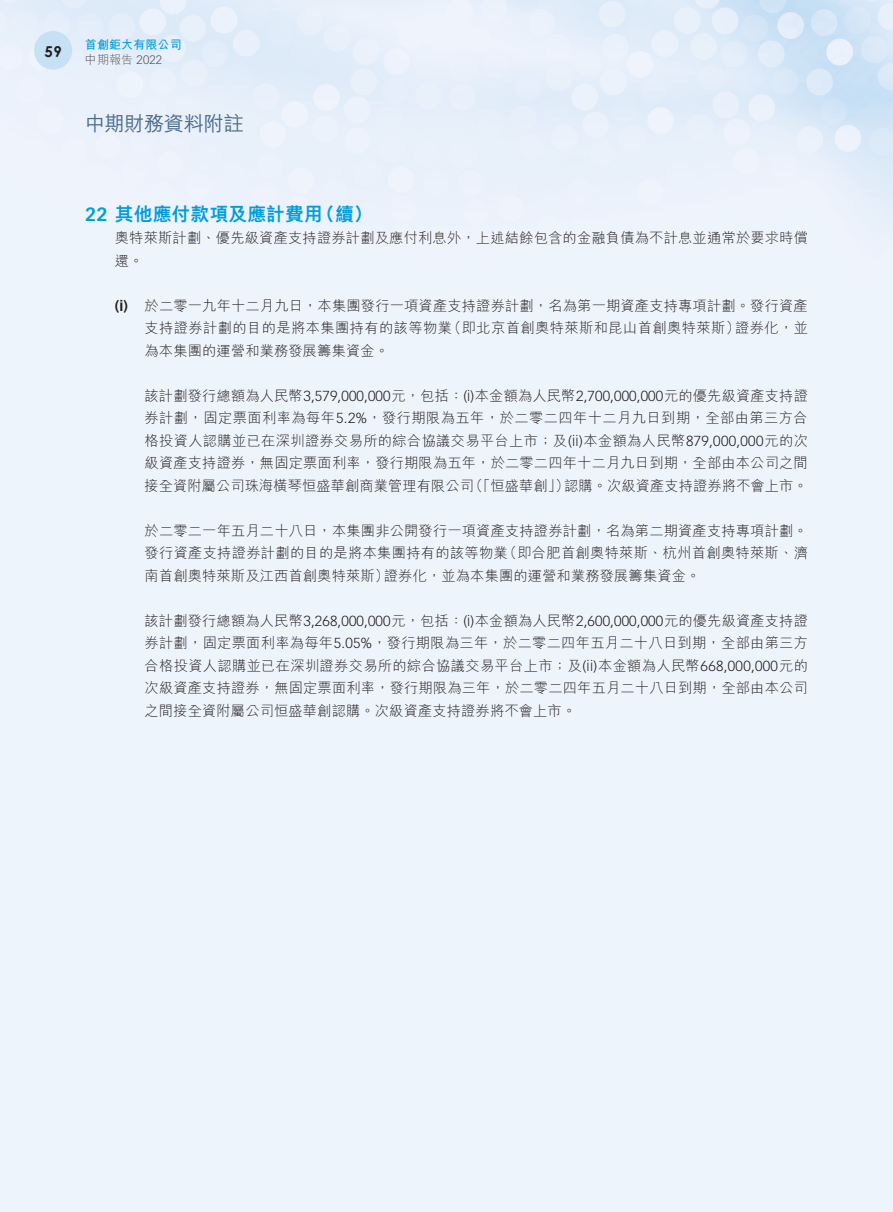
<style>
.page{position:relative;width:893px;height:1212px;background:#eef4fc}
.page>*{position:absolute;margin:0;border:0;box-sizing:border-box;transform-origin:0 0}
.t1{font:500 20.25px "M Hei HK";letter-spacing:-.02em;color:#4c6b8d}
.t2{font:800 18.75px "M Hei HK";letter-spacing:.01em;color:#009ddc}
.t3{font:700 15px "Century Gothic";color:#231f20}
.t4{font:300 14.25px/22.5px "M Hei HK";letter-spacing:.01em;color:#231f20}
.t5{font:300 14.25px/22.5px "M Hei HK";letter-spacing:.03em;color:#231f20}
.t6{font:700 14.25px "Vectora LT Std";color:#231f20}
.t7{font:700 12px "M Hei HK";letter-spacing:.01em;color:#009ddc}
.t8{font:300 12px "M Hei HK";color:#57585a}
.s1{font-family:"Vectora LT Std"}
.s2{font-family:"Vectora LT Std";font-weight:700}
</style>
<div class="page">
<img style="left:0;top:0;width:893px;height:203px">
<div style="left:34px;top:31px;width:38px;height:39px;background:#c6e0f5;border-radius:50%"></div>
<p class="t3" style="left:45px;top:40px;width:19px">59</p>
<p class="t7" style="left:85px;top:36px;width:98px">首創鉅大有限公司</p>
<p class="t8" style="left:85px;top:53px;width:79px">中期報告 <span class="s1">2022</span></p>
<h1 class="t1" style="left:85px;top:109px;width:161px">中期財務資料附註</h1>
<h2 class="t2" style="left:85px;top:205px;width:239px"><span class="s2">22</span> 其他應付款項及應計費用</h2>
<p class="t4" style="left:115px;top:227px;width:695px">奧特萊斯計劃、優先級資產支持證券計劃及應付利息外，上述結餘包含的金融負債為不計息並通常於要求時償還。</p>
<p class="t4" style="left:145px;top:294px;width:665px">於二零一九年十二月九日，本集團發行一項資產支持證券計劃，名為第一期資產支持專項計劃。發行資產</p>
<h2 class="t2" style="left:316px;top:205px;width:58px">（續(</h2>
<p class="t6" style="left:115px;top:297px;width:15px">)i(</p>
<p class="t5" style="left:447px;top:317px;width:294px">（即北京首創奧特萊斯和昆山首創奧特萊斯）</p>
<p class="t5" style="left:145px;top:317px;width:309px">支持證券計劃的目的是將本集團持有的該等物業為本集團的運營和業務發展籌集資金。</p>
<p class="t4" style="left:145px;top:384px;width:665px;text-align:right">該計劃發行總額為人民幣<span class="s1">3,579,000,000</span>元，包括： <span class="s1">)i(</span> 本金額為人民幣<span class="s1">2,700,000,000</span>元的優先級資產支持證券計劃，固定票面利率為每年<span class="s1">5.2%</span>，發行期限為五年，於二零二四年十二月九日到期，全部由第三方合格投資人認購並已在深圳證券交易所的綜合協議交易平台上市；及 <span class="s1">)i i(</span> 本金額為人民幣<span class="s1">879,000,000</span>元的次級資產支持證券，無固定票面利率，發行期限為五年，於二零二四年十二月九日到期，全部由本公司之間認購。次級資產支持證券將不會上市。</p>
<p class="t4" style="left:735px;top:317px;width:74px">證券化，並</p>
<p class="t4" style="left:145px;top:474px;width:331px">接全資附屬公司珠海橫琴恒盛華創商業管理有限公司</p>
<p class="t4" style="left:145px;top:519px;width:665px;text-align:right">於二零二一年五月二十八日，本集團非公開發行一項資產支持證券計劃，名為第二期資產支持專項計劃。（即合肥首創奧特萊斯、杭州首創奧特萊斯、濟</p>
<p class="t4" style="left:469px;top:474px;width:102px">（「恒盛華創」）</p>
<p class="t4" style="left:384px;top:542px;width:318px;text-indent:-239px">發行資產支持證券計劃的目的是將本集團持有的該等物業<br>證券化，並為本集團的運營和業務發展籌集資金。</p>
<p class="t4" style="left:145px;top:564px;width:246px">南首創奧特萊斯及江西首創奧特萊斯）</p>
<p class="t4" style="left:145px;top:609px;width:665px;text-align:justify">該計劃發行總額為人民幣<span class="s1">3,268,000,000</span>元，包括： <span class="s1">)i(</span> 本金額為人民幣<span class="s1">2,600,000,000</span>元的優先級資產支持證券計劃，固定票面利率為每年<span class="s1">5.05%</span>，發行期限為三年，於二零二四年五月二十八日到期，全部由第三方合格投資人認購並已在深圳證券交易所的綜合協議交易平台上市；及 <span class="s1">)i i(</span> 本金額為人民幣<span class="s1">668,000,000</span>元的次級資產支持證券，無固定票面利率，發行期限為三年，於二零二四年五月二十八日到期，全部由本公司之間接全資附屬公司恒盛華創認購。次級資產支持證券將不會上市。</p>
</div>
